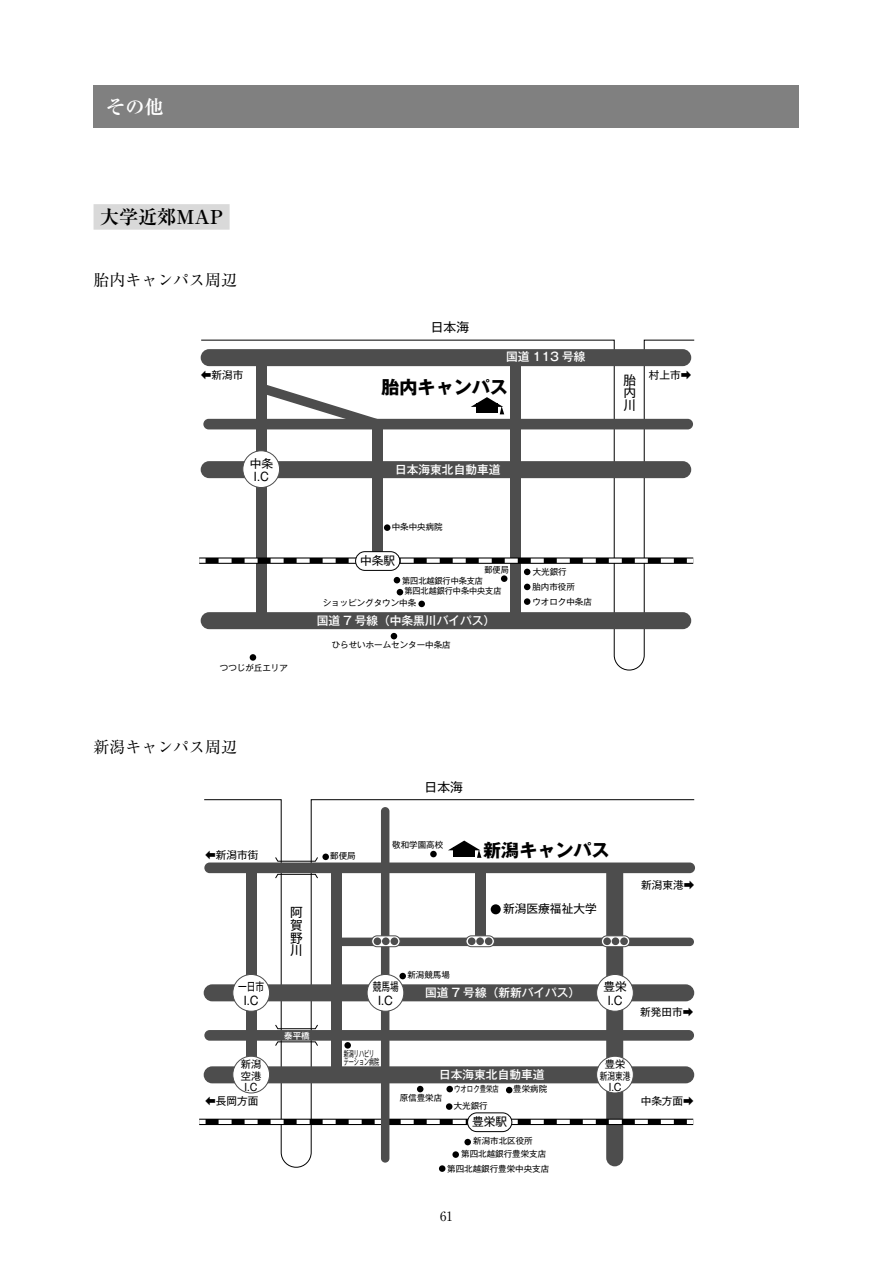
<style>
.page{position:relative;width:893px;height:1263px;background:#fff}
.page>*{position:absolute;margin:0;border:0;box-sizing:border-box;transform-origin:0 0}
.t1{font:700 19.2px "Ryumin Pr 6";color:#000}
.t2{font:700 19.2px "Ryumin Pr 6";color:#fff}
.t3{font:700 18px "Gothic MB101 Pr 6";color:#000}
.t4{font:15.9px "Ryumin Pr 6";color:#000}
.t5{font:12.75px/12.8px "Gothic MB101 Pr 6";color:#000;text-align:justify}
.t6{font:12.75px "Ryumin Pr 6";color:#000}
.t7{font:500 11.7px "Gothic MB101 Pr 6";color:#fff}
.t8{font:11.7px/13.8px "Gothic MB101 Pr 6";color:#000;text-align:center}
.t9{font:11.7px/13.8px "Gothic MB101 Pr 6";color:#000;text-align:center;scale:.74 1}
.t10{font:11.7px/13.8px "Gothic MB101 Pr 6";color:#000;text-align:center;scale:.75 1}
.t11{font:10.65px "Gothic MB101 Pr 6";color:#000}
.t12{font:10.2px/11.2px "Gothic MB101 Pr 6";color:#000;text-align:center}
.t13{font:8.55px/14.7px "Gothic MB101 Pr 6";color:#000}
.t14{font:8.55px/10.5px "Gothic MB101 Pr 6";color:#000;scale:.95 1}
.t15{font:8.55px/8.6px "Gothic MB101 Pr 6";color:#000;scale:.6 1}
.t16{font:8.55px "Gothic MB101 Pr 6";color:#000;scale:.75 1}
.t17{font:500 8.55px "Gothic MB101 Pr 6";color:#fff}
</style>
<div class="page">
<div style="left:94px;top:85px;width:705px;height:43px;background:#808080"></div>
<div style="left:94px;top:204px;width:136px;height:26px;background:#d9d9d9"></div>
<svg style="left:200px;top:339px;width:495px;height:332px"></svg>
<div style="left:201px;top:349px;width:490px;height:17px;background:#4d4d4d;border-radius:9px"></div>
<div style="left:201px;top:612px;width:490px;height:17px;background:#4d4d4d;border-radius:9px"></div>
<div style="left:201px;top:461px;width:490px;height:17px;background:#4d4d4d;border-radius:9px"></div>
<div style="left:203px;top:419px;width:490px;height:10px;background:#4d4d4d;border-radius:5px"></div>
<div style="left:256px;top:362px;width:11px;height:260px;background:#4d4d4d"></div>
<div style="left:372px;top:426px;width:11px;height:137px;background:#4d4d4d"></div>
<svg style="left:267px;top:383px;width:124px;height:36px"></svg>
<div style="left:510px;top:361px;width:11px;height:260px;background:#4d4d4d"></div>
<svg style="left:524px;top:569px;width:6px;height:6px"></svg>
<div style="left:501px;top:575px;width:6px;height:7px;background:#000;border-radius:50%"></div>
<div style="left:250px;top:654px;width:6px;height:7px;background:#000;border-radius:50%"></div>
<svg style="left:524px;top:584px;width:6px;height:6px"></svg>
<div style="left:384px;top:524px;width:6px;height:7px;background:#000;border-radius:50%"></div>
<svg style="left:394px;top:577px;width:6px;height:6px"></svg>
<svg style="left:397px;top:589px;width:6px;height:6px"></svg>
<div style="left:418px;top:601px;width:7px;height:6px;background:#000;border-radius:50%"></div>
<svg style="left:391px;top:633px;width:6px;height:6px"></svg>
<div style="left:199px;top:557px;width:494px;height:7px;background:#000"></div>
<svg style="left:199px;top:558px;width:7px;height:5px"></svg>
<svg style="left:219px;top:558px;width:455px;height:5px"></svg>
<svg style="left:687px;top:558px;width:6px;height:5px"></svg>
<div style="left:356px;top:552px;width:44px;height:18px;background:#fff;border-radius:9px"></div>
<div style="left:355px;top:551px;width:45px;height:20px;border:1px solid #000;border-radius:9px"></div>
<div style="left:524px;top:598px;width:6px;height:7px;background:#000;border-radius:50%"></div>
<div style="left:243px;top:451px;width:37px;height:36px;background:#fff;border-radius:50%"></div>
<div style="left:242px;top:450px;width:38px;height:38px;border:1px solid #4d4d4d;border-radius:50%"></div>
<svg style="left:471px;top:397px;width:33px;height:17px"></svg>
<svg style="left:203px;top:799px;width:492px;height:369px"></svg>
<div style="left:204px;top:862px;width:491px;height:11px;background:#4d4d4d;border-radius:5px"></div>
<div style="left:332px;top:937px;width:362px;height:9px;background:#4d4d4d;border-radius:4px"></div>
<div style="left:204px;top:984px;width:490px;height:17px;background:#4d4d4d;border-radius:9px"></div>
<div style="left:204px;top:1030px;width:490px;height:11px;background:#4d4d4d;border-radius:5px"></div>
<div style="left:204px;top:1066px;width:490px;height:17px;background:#4d4d4d;border-radius:9px"></div>
<div style="left:199px;top:1119px;width:494px;height:6px;background:#000"></div>
<svg style="left:199px;top:1120px;width:7px;height:4px"></svg>
<svg style="left:687px;top:1120px;width:6px;height:4px"></svg>
<div style="left:381px;top:807px;width:8px;height:355px;background:#4d4d4d;border-radius:4px"></div>
<div style="left:439px;top:1165px;width:6px;height:7px;background:#000;border-radius:50%"></div>
<svg style="left:219px;top:840px;width:461px;height:326px"></svg>
<h1 class="t2" style="left:106px;top:91px;width:59px">その他</h1>
<h1 class="t1" style="left:100px;top:202px;width:125px">大学近郊MAP</h1>
<h3 class="t4" style="left:94px;top:267px;width:145px">胎内キャンパス周辺</h3>
<p class="t11" style="left:201px;top:366px;width:44px">⇦新潟市</p>
<h3 class="t8" style="left:250px;top:455px;width:25px">中条<br>I.C</h3>
<p class="t13" style="left:220px;top:660px;width:70px">つつじが丘エリア</p>
<h3 class="t5" style="left:431px;top:319px;width:40px">日本海</h3>
<h3 class="t7" style="left:506px;top:347px;width:81px">国道 113 号線</h3>
<h2 class="t3" style="left:381px;top:373px;width:128px">胎内キャンパス</h2>
<h3 class="t5" style="left:624px;top:373px;width:14px">胎内川</h3>
<p class="t11" style="left:649px;top:366px;width:44px">村上市➡</p>
<h3 class="t7" style="left:395px;top:460px;width:107px">日本海東北自動車道</h3>
<p class="t13" style="left:392px;top:519px;width:53px">中条中央病院</p>
<h3 class="t8" style="left:360px;top:553px;width:37px">中条駅</h3>
<p class="t14" style="left:485px;top:564px;width:27px">郵便局</p>
<p class="t14" style="left:402px;top:575px;width:106px">第四北越銀行中条支店<br>第四北越銀行中条中央支店</p>
<p class="t13" style="left:323px;top:595px;width:95px">ショッピングタウン中条</p>
<h3 class="t7" style="left:317px;top:610px;width:180px">国道 7 号線（中条黒川バイパス）</h3>
<p class="t13" style="left:332px;top:637px;width:121px">ひらせいホームセンター中条店</p>
<p class="t13" style="left:533px;top:564px;width:36px">大光銀行</p>
<p class="t13" style="left:532px;top:579px;width:61px">胎内市役所<br>ウオロク中条店</p>
<h3 class="t4" style="left:94px;top:734px;width:145px">新潟キャンパス周辺</h3>
<p class="t11" style="left:205px;top:846px;width:55px">⇦新潟市街</p>
<h3 class="t10" style="left:238px;top:979px;width:37px">一日市<br>I.C</h3>
<h3 class="t5" style="left:290px;top:905px;width:14px">阿賀野川</h3>
<p class="t17" style="left:284px;top:1028px;width:27px">泰平橋</p>
<p class="t13" style="left:330px;top:848px;width:27px">郵便局</p>
<h3 class="t5" style="left:425px;top:780px;width:40px">日本海</h3>
<p class="t13" style="left:392px;top:837px;width:53px">敬和学園高校</p>
<h2 class="t3" style="left:483px;top:835px;width:128px">新潟キャンパス</h2>
<h3 class="t8" style="left:503px;top:901px;width:95px">新潟医療福祉大学</h3>
<p class="t11" style="left:641px;top:876px;width:55px">新潟東港➡</p>
<h3 class="t9" style="left:373px;top:979px;width:37px">競馬場<br>I.C</h3>
<p class="t13" style="left:407px;top:967px;width:44px">新潟競馬場</p>
<h3 class="t7" style="left:425px;top:983px;width:157px">国道 7 号線（新新バイパス）</h3>
<h3 class="t8" style="left:603px;top:979px;width:25px">豊栄<br>I.C</h3>
<p class="t11" style="left:640px;top:1003px;width:55px">新発田市➡</p>
<p class="t15" style="left:344px;top:1049px;width:61px">新潟リハビリテーション病院</p>
<p class="t12" style="left:600px;top:1058px;width:32px">豊栄<br>新潟東港<br>I.C</p>
<p class="t12" style="left:241px;top:1058px;width:22px">新潟空港<br>I.C</p>
<h3 class="t7" style="left:439px;top:1065px;width:107px">日本海東北自動車道</h3>
<p class="t16" style="left:454px;top:1082px;width:61px">ウオロク豊栄店</p>
<p class="t13" style="left:513px;top:1081px;width:36px">豊栄病院</p>
<p class="t13" style="left:400px;top:1090px;width:44px">原信豊栄店</p>
<p class="t11" style="left:205px;top:1092px;width:55px">⇦長岡方面</p>
<p class="t11" style="left:641px;top:1092px;width:55px">中条方面➡</p>
<p class="t13" style="left:454px;top:1098px;width:36px">大光銀行</p>
<h3 class="t8" style="left:472px;top:1114px;width:37px">豊栄駅</h3>
<p class="t13" style="left:461px;top:1134px;width:87px;line-height:13px;text-align:center">新潟市北区役所<br>第四北越銀行豊栄支店</p>
<p class="t13" style="left:447px;top:1161px;width:104px">第四北越銀行豊栄中央支店</p>
<h3 class="t6" style="left:440px;top:1206px;width:14px">61</h3>
</div>
